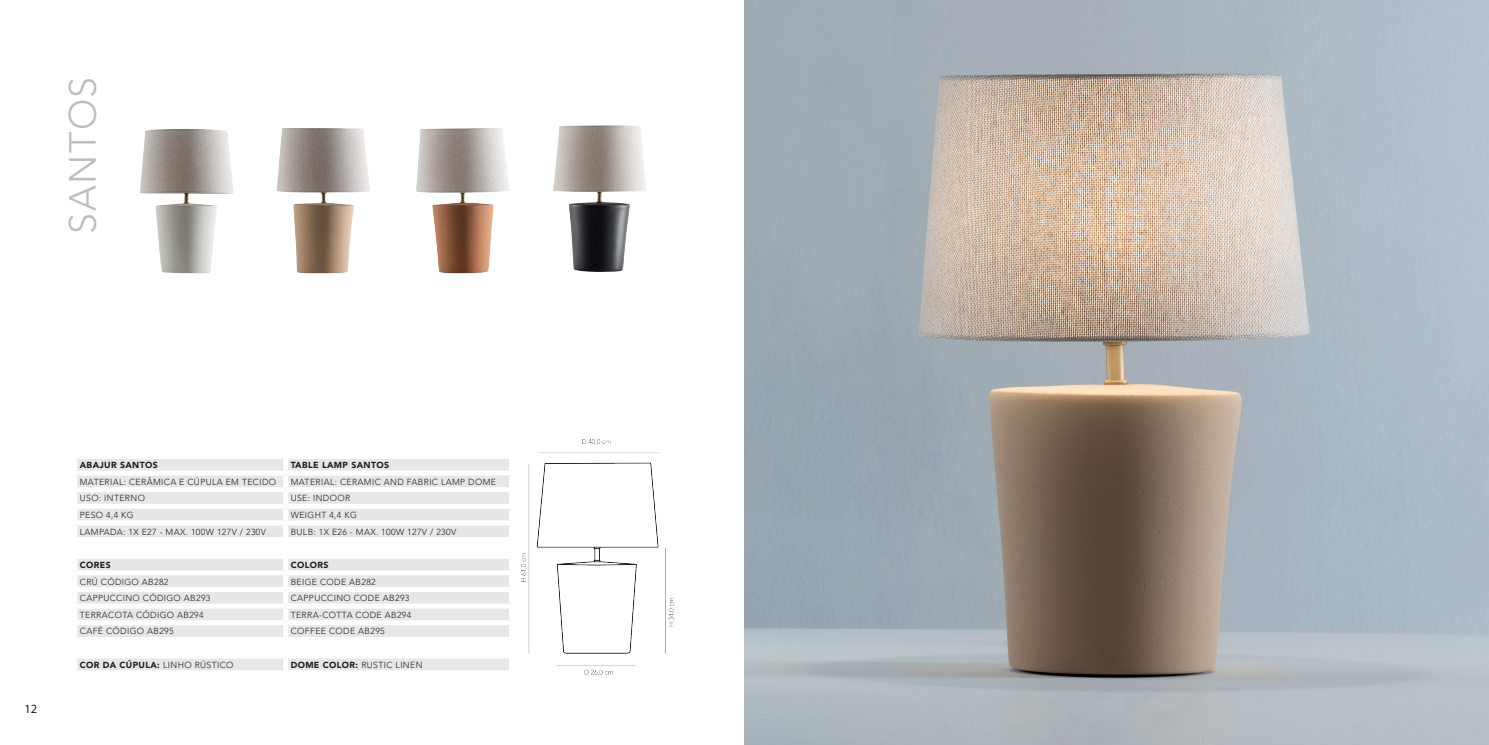
<style>
.page{position:relative;width:1489px;height:745px;background:#fff}
.page>*{position:absolute;margin:0;border:0;box-sizing:border-box;transform-origin:0 0}
.t1{font:300 37.5px "Avenir LT Std";letter-spacing:.04em;color:#bcbdc0}
.t2{font:12.5px "Myriad Pro";color:#231f20}
.t3{font:300 8.75px "Avenir LT Std";letter-spacing:.04em;color:#231f20}
.t4{font:900 8.75px "Avenir LT Std";letter-spacing:.04em;color:#231f20}
.s1{font-weight:300}
.s2{font-weight:900}
</style>
<div class="page">
<img style="left:520px;top:439px;width:154px;height:237px">
<img style="left:140px;top:129px;width:69px;height:145px">
<img style="left:209px;top:128px;width:139px;height:146px">
<img style="left:348px;top:128px;width:136px;height:146px">
<img style="left:484px;top:125px;width:162px;height:148px">
<div style="left:77px;top:459px;width:432px;height:210px;background:#e6e7e9"></div>
<svg style="left:77px;top:541px;width:432px;height:12px"></svg>
<svg style="left:77px;top:641px;width:432px;height:12px"></svg>
<div style="left:283px;top:458px;width:5px;height:12px;background:#fff"></div>
<div style="left:72px;top:470px;width:214px;height:5px;background:#fff"></div>
<div style="left:286px;top:470px;width:228px;height:5px;background:#fff"></div>
<div style="left:283px;top:475px;width:5px;height:12px;background:#fff"></div>
<div style="left:72px;top:487px;width:214px;height:5px;background:#fff"></div>
<div style="left:286px;top:487px;width:228px;height:5px;background:#fff"></div>
<div style="left:283px;top:492px;width:5px;height:11px;background:#fff"></div>
<div style="left:72px;top:503px;width:214px;height:5px;background:#fff"></div>
<div style="left:286px;top:503px;width:228px;height:5px;background:#fff"></div>
<div style="left:283px;top:508px;width:5px;height:12px;background:#fff"></div>
<div style="left:72px;top:520px;width:214px;height:5px;background:#fff"></div>
<div style="left:286px;top:520px;width:228px;height:5px;background:#fff"></div>
<div style="left:283px;top:525px;width:5px;height:11px;background:#fff"></div>
<div style="left:72px;top:536px;width:214px;height:5px;background:#fff"></div>
<div style="left:286px;top:536px;width:228px;height:5px;background:#fff"></div>
<div style="left:283px;top:541px;width:5px;height:12px;background:#fff"></div>
<div style="left:72px;top:553px;width:214px;height:5px;background:#fff"></div>
<div style="left:286px;top:553px;width:228px;height:5px;background:#fff"></div>
<div style="left:283px;top:558px;width:5px;height:12px;background:#fff"></div>
<div style="left:72px;top:570px;width:214px;height:5px;background:#fff"></div>
<div style="left:286px;top:570px;width:228px;height:5px;background:#fff"></div>
<div style="left:283px;top:575px;width:5px;height:11px;background:#fff"></div>
<div style="left:72px;top:586px;width:214px;height:5px;background:#fff"></div>
<div style="left:286px;top:586px;width:228px;height:5px;background:#fff"></div>
<div style="left:283px;top:591px;width:5px;height:12px;background:#fff"></div>
<div style="left:72px;top:603px;width:214px;height:5px;background:#fff"></div>
<div style="left:286px;top:603px;width:228px;height:5px;background:#fff"></div>
<div style="left:283px;top:608px;width:5px;height:12px;background:#fff"></div>
<div style="left:72px;top:620px;width:214px;height:5px;background:#fff"></div>
<div style="left:286px;top:620px;width:228px;height:5px;background:#fff"></div>
<div style="left:283px;top:625px;width:5px;height:11px;background:#fff"></div>
<div style="left:72px;top:636px;width:214px;height:5px;background:#fff"></div>
<div style="left:286px;top:636px;width:228px;height:5px;background:#fff"></div>
<div style="left:283px;top:641px;width:5px;height:12px;background:#fff"></div>
<div style="left:72px;top:653px;width:214px;height:5px;background:#fff"></div>
<div style="left:286px;top:653px;width:228px;height:5px;background:#fff"></div>
<div style="left:283px;top:658px;width:5px;height:11px;background:#fff"></div>
<img style="left:744px;top:0;width:744px;height:744px">
<h1 class="t1" style="left:61px;top:233px;width:158px;rotate:-90deg">SANTOS</h1>
<h2 class="t2" style="left:24px;top:700px;width:14px">12</h2>
<p class="t4" style="left:80px;top:459px;width:79px">ABAJUR SANTOS</p>
<p class="t4" style="left:291px;top:459px;width:100px">TABLE LAMP SANTOS</p>
<p class="t3" style="left:80px;top:476px;width:198px">MATERIAL: CERÂMICA E CÚPULA EM TECIDO</p>
<p class="t3" style="left:291px;top:476px;width:207px">MATERIAL: CERAMIC AND FABRIC LAMP DOME</p>
<p class="t3" style="left:80px;top:493px;width:67px">USO: INTERNO</p>
<p class="t3" style="left:291px;top:493px;width:61px">USE: INDOOR</p>
<p class="t3" style="left:80px;top:509px;width:55px">PESO 4,4 KG</p>
<p class="t3" style="left:291px;top:509px;width:68px">WEIGHT 4,4 KG</p>
<p class="t3" style="left:80px;top:526px;width:188px">LAMPADA: 1X E27 - MAX. 100W 127V / 230V</p>
<p class="t3" style="left:291px;top:526px;width:167px">BULB: 1X E26 - MAX. 100W 127V / 230V</p>
<p class="t4" style="left:80px;top:559px;width:32px">CORES</p>
<p class="t4" style="left:291px;top:559px;width:39px">COLORS</p>
<p class="t3" style="left:80px;top:576px;width:90px">CRÚ CÓDIGO AB282</p>
<p class="t3" style="left:291px;top:576px;width:87px">BEIGE CODE AB282</p>
<p class="t3" style="left:80px;top:592px;width:132px">CAPPUCCINO CÓDIGO AB293</p>
<p class="t3" style="left:291px;top:592px;width:120px">CAPPUCCINO CODE AB293</p>
<p class="t3" style="left:80px;top:609px;width:125px">TERRACOTA CÓDIGO AB294</p>
<p class="t3" style="left:291px;top:609px;width:122px">TERRA-COTTA CODE AB294</p>
<p class="t3" style="left:80px;top:625px;width:95px">CAFÉ CÓDIGO AB295</p>
<p class="t3" style="left:291px;top:625px;width:96px">COFFEE CODE AB295</p>
<p class="t4" style="left:80px;top:659px;width:155px">COR DA CÚPULA: <span class="s1">LINHO RÚSTICO</span></p>
<p class="t3" style="left:291px;top:659px;width:133px"><span class="s2">DOME COLOR:</span> RUSTIC LINEN</p>
</div>
